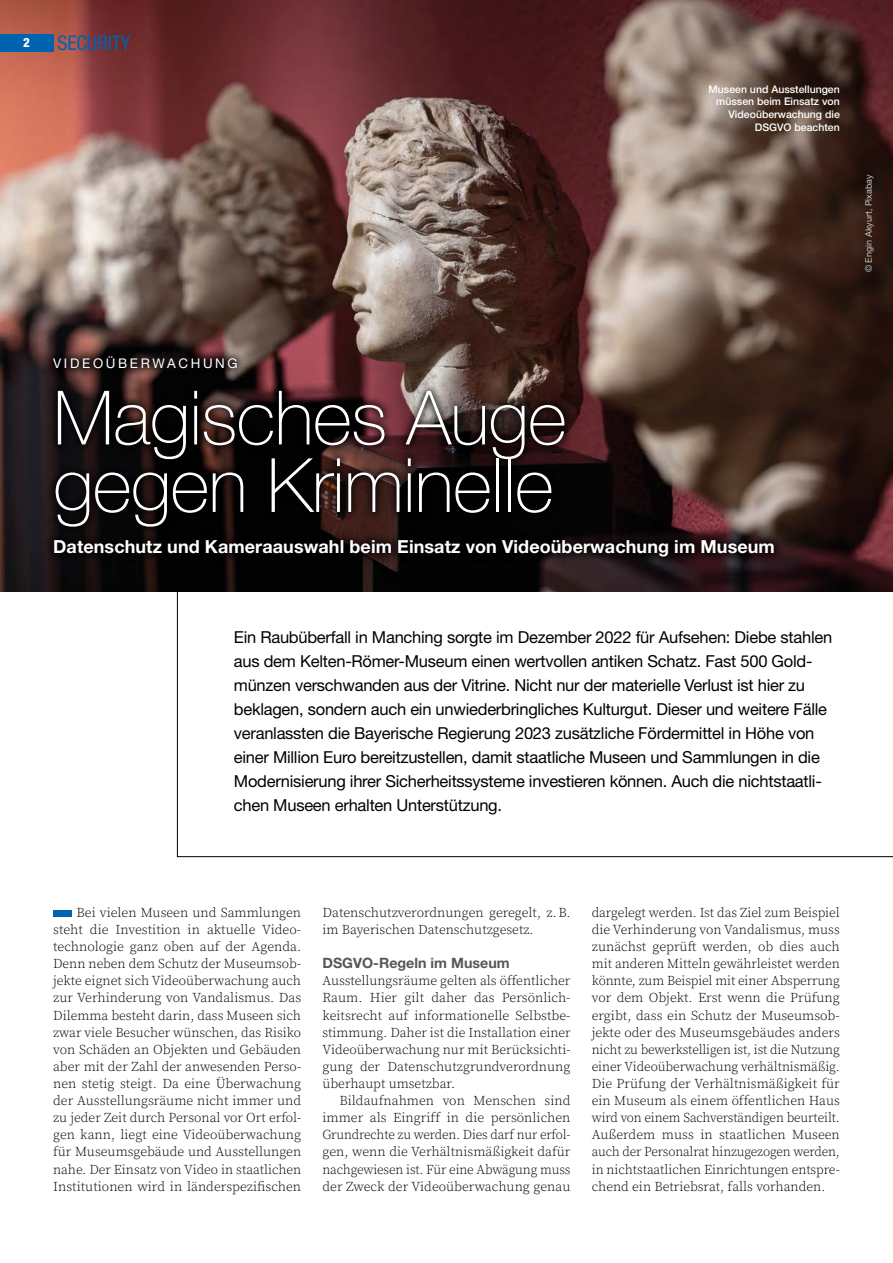
<style>
.page{position:relative;width:893px;height:1263px;background:#fff}
.page>*{position:absolute;margin:0;border:0;box-sizing:border-box;transform-origin:0 0}
.t1{font:100 75px/67.5px "Helvetica Neue LT Std";letter-spacing:-.01em;color:#fff}
.t2{font:condensed 20.25px "Helvetica Neue LT Std";letter-spacing:-.005em;color:#0063af}
.t3{font:700 18px "Helvetica Neue LT Std";letter-spacing:.005em;color:#fff}
.t4{font:16.5px/24px "Helvetica Neue LT Std";letter-spacing:-.015em;color:#000}
.t5{font:700 14.25px "Helvetica Neue LT Std";color:#575756}
.t6{font:300 13.5px/17.1px "Source Serif Pro";color:#000;text-align:justify}
.t7{font:13.35px "Helvetica Neue LT Std";letter-spacing:.2em;color:#fff}
.t8{font:800 condensed 12.75px "Helvetica Neue LT Std";color:#fff}
.t9{font:500 10.5px/12.8px "Helvetica Neue LT Std";color:#fff;text-align:right}
.t10{font:9px "Helvetica Neue LT Std";color:#c6c6c6}
</style>
<div class="page">
<svg style="left:177px;top:591px;width:716px;height:266px"></svg>
<img style="left:0;top:0;width:893px;height:591px">
<div style="left:44px;top:347px;width:739px;height:219px;background:#000;opacity:.75"></div>
<div style="left:53px;top:911px;width:19px;height:6px;background:#0063af"></div>
<div style="left:0;top:34px;width:53px;height:17px;background:#0063af"></div>
<p class="t8" style="left:23px;top:35px;width:8px">2</p>
<h2 class="t2" style="left:57px;top:31px;width:74px">SECURITY</h2>
<p class="t9" style="left:708px;top:82px;width:133px">Museen und Ausstellungen müssen beim Einsatz von<br>Videoüberwachung die<br>DSGVO beachten</p>
<p class="t10" style="left:863px;top:272px;width:99px;rotate:-90deg">© Engin Akyurt, Pixabay</p>
<p class="t7" style="left:53px;top:356px;width:186px">VIDEOÜBERWACHUNG</p>
<h1 class="t1" style="left:53px;top:384px;width:515px">Magisches Auge gegen Kriminelle</h1>
<h3 class="t3" style="left:53px;top:535px;width:723px">Datenschutz und Kameraauswahl beim Einsatz von Videoüberwachung im Museum</h3>
<p class="t4" style="left:234px;top:625px;width:600px">Ein Raubüberfall in Manching sorgte im Dezember 2022 für Aufsehen: Diebe stahlen aus dem Kelten-Römer-Museum einen wertvollen antiken Schatz. Fast 500 Gold&shy;münzen verschwanden aus der Vitrine. Nicht nur der materielle Verlust ist hier zu beklagen, sondern auch ein unwiederbringliches Kulturgut. Dieser und weitere Fälle veranlassten die Bayerische Regierung 2023 zusätzliche Fördermittel in Höhe von einer Million Euro bereitzustellen, damit staatliche Museen und Sammlungen in die Modernisierung ihrer Sicherheitssysteme investieren können. Auch die nichtstaatli&shy;chen Museen erhalten Unterstützung.</p>
<p class="t6" style="left:53px;top:904px;width:250px;text-indent:23px">Bei vielen Museen und Sammlungen steht die Investition in aktuelle Video&shy;technologie ganz oben auf der Agenda.<br>Denn neben dem Schutz der Museumsob&shy;jekte eignet sich Videoüberwachung auch zur Verhinderung von Vandalismus. Das Dilemma besteht darin, dass Museen sich zwar viele Besucher wünschen, das Risiko von Schäden an Objekten und Gebäuden aber mit der Zahl der anwesenden Perso&shy;nen stetig steigt. Da eine Überwachung der Ausstellungsräume nicht immer und zu jeder Zeit durch Personal vor Ort erfol&shy;gen kann, liegt eine Videoüberwachung für Museumsgebäude und Ausstellungen nahe. Der Einsatz von Video in staatlichen Institutionen wird in länderspezifischen</p>
<p class="t6" style="left:322px;top:904px;width:250px">Datenschutzverordnungen geregelt, z.B. im Bayerischen Datenschutzgesetz.</p>
<p class="t5" style="left:322px;top:954px;width:189px">DSGVO-Regeln im Museum</p>
<p class="t6" style="left:322px;top:973px;width:250px">Ausstellungsräume gelten als öffentlicher Raum. Hier gilt daher das Persönlich&shy;keitsrecht auf informationelle Selbstbe&shy;stimmung. Daher ist die Installation einer Videoüberwachung nur mit Berücksichti&shy;gung der Datenschutzgrundverordnung überhaupt umsetzbar.</p>
<p class="t6" style="left:322px;top:1092px;width:250px;text-indent:17px">Bildaufnahmen von Menschen sind immer als Eingriff in die persönlichen Grundrechte zu werden. Dies darf nur erfol&shy;gen, wenn die Verhältnismäßigkeit dafür nachgewiesen ist. Für eine Abwägung muss der Zweck der Videoüberwachung genau</p>
<p class="t6" style="left:592px;top:904px;width:250px">dargelegt werden. Ist das Ziel zum Beispiel die Verhinderung von Vandalismus, muss zunächst geprüft werden, ob dies auch mit anderen Mitteln gewährleistet werden könnte, zum Beispiel mit einer Absperrung vor dem Objekt. Erst wenn die Prüfung ergibt, dass ein Schutz der Museumsob&shy;jekte oder des Museumsgebäudes anders nicht zu bewerkstelligen ist, ist die Nutzung einer Videoüberwachung verhältnismäßig.<br>Die Prüfung der Verhältnismäßigkeit für ein Museum als einem öffentlichen Haus wird von einem Sachverständigen beurteilt.<br>Außerdem muss in staatlichen Museen auch der Personalrat hinzugezogen werden, in nichtstaatlichen Einrichtungen entspre&shy;chend ein Betriebsrat, falls vorhanden.</p>
</div>
